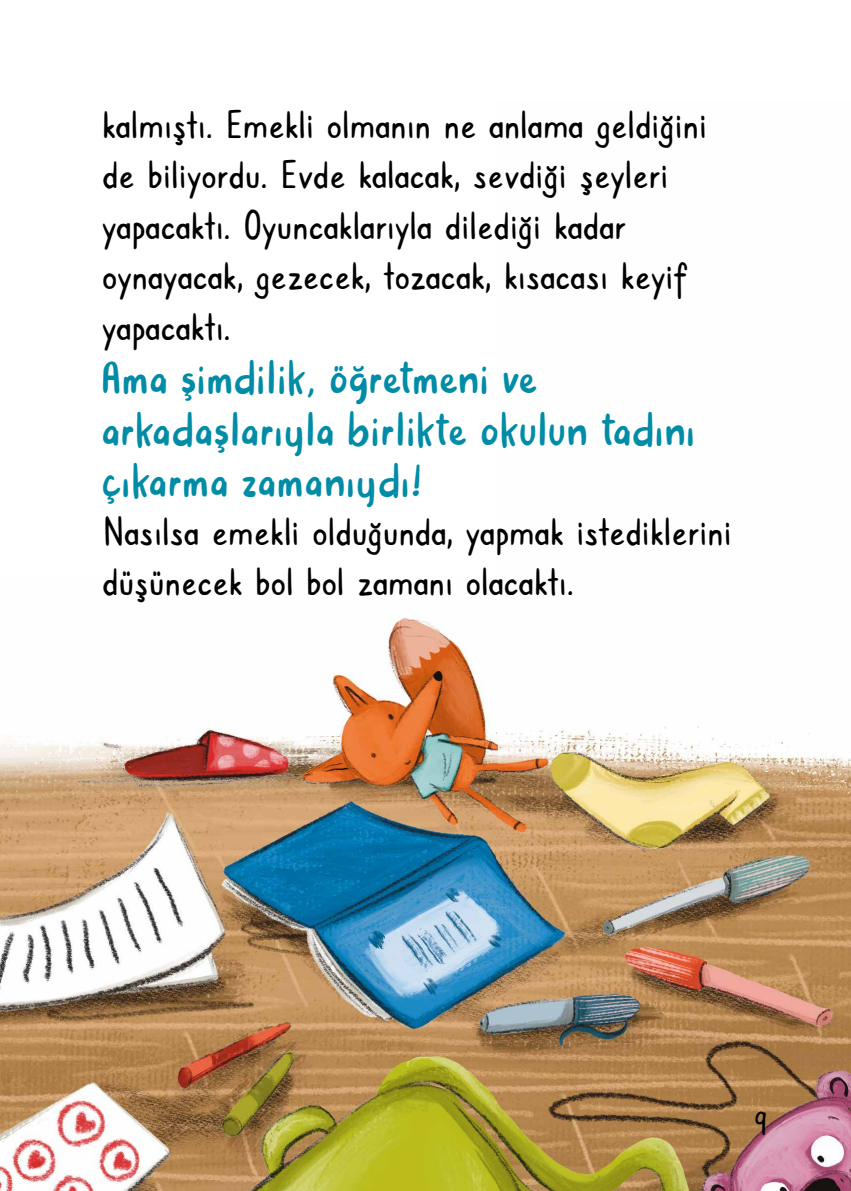
<style>
.page{position:relative;width:851px;height:1191px;background:#fff}
.page>*{position:absolute;margin:0;border:0;box-sizing:border-box;transform-origin:0 0}
.t1{font:700 42px/50.4px "Caroni";color:#000}
.t2{font:36px/51.6px "Pink Shark";letter-spacing:.04em;color:#008ca6}
.t3{font:700 34px "Caroni";color:#000}
</style>
<div class="page">
<img style="left:0;top:617px;width:850px;height:574px">
<p class="t1" style="left:102px;top:100px;width:606px">kalmıştı. Emekli olmanın ne anlama geldiğini de biliyordu. Evde kalacak, sevdiği şeyleri yapacaktı. Oyuncaklarıyla dilediği kadar oynayacak, gezecek, tozacak, kısacası keyif yapacaktı.</p>
<p class="t2" style="left:102px;top:352px;width:595px">Ama şimdilik, öğretmeni ve arkadaşlarıyla birlikte okulun tadını çıkarma zamanıydı!</p>
<p class="t1" style="left:102px;top:507px;width:631px">Nasılsa emekli olduğunda, yapmak istediklerini düşünecek bol bol zamanı olacaktı.</p>
<p class="t3" style="left:753px;top:1105px;width:16px">9</p>
</div>
